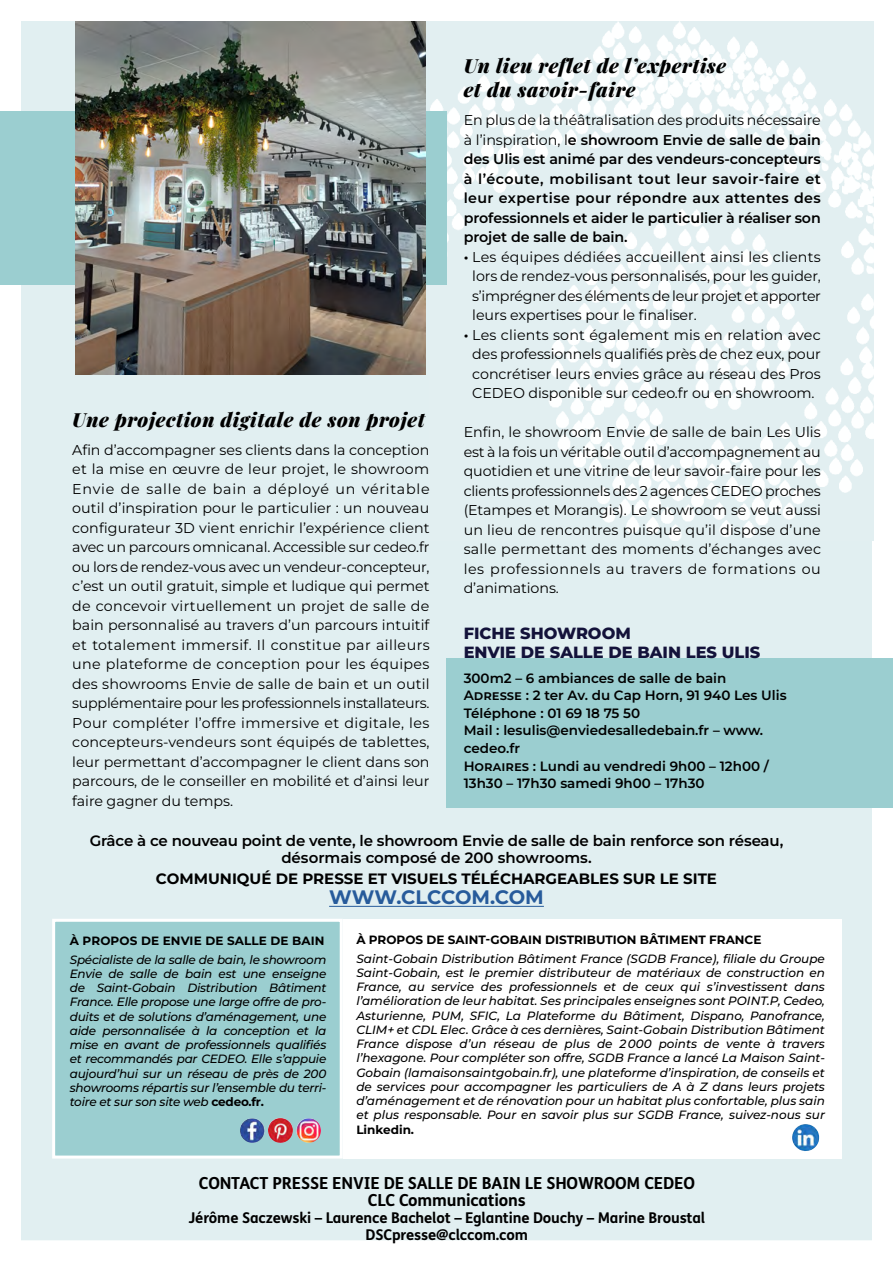
<style>
.page{position:relative;width:893px;height:1263px;background:#fff}
.page>*{position:absolute;margin:0;border:0;box-sizing:border-box;transform-origin:0 0}
.Style_de_paragraphe_Altech{font:italic 900 19.5px/24px "Playfair Display";letter-spacing:.03em;color:#000}
.t1{font:700 19.5px "Montserrat";color:#275b9b}
.Style_de_paragraphe_Altech-2{font:700 16.65px "FS Me";letter-spacing:-.01em;color:#000}
.t2{font:800 16.2px/18.9px "Montserrat";color:#13123a}
.t3{font:600 15px "Montserrat";letter-spacing:-.01em;color:#000}
.t4{font:700 15px "Montserrat";color:#000}
.Style_de_paragraphe_Altech-3{font:700 14.85px "FS Me";letter-spacing:-.01em;color:#000}
.Style_de_paragraphe_Envie{font:14.25px/19.5px "Montserrat";letter-spacing:-.005em;color:#000;text-align:justify}
.Style_de_paragraphe_Envie-2{font:600 14.25px/19.5px "Montserrat";letter-spacing:-.005em;color:#000;text-align:justify}
.t5{font:600 13.5px/17.5px "Montserrat";color:#000}
.t6{font:italic 500 12px/14.2px "Montserrat";letter-spacing:-.015em;color:#000;text-align:justify}
.t7{font:700 12px "Montserrat";color:#000}
.s1{font-weight:400}
.s2{font-weight:600}
.s3{font-weight:700;font-style:normal}
</style>
<div class="page">
<div style="left:10px;top:11px;width:872px;height:1240px;background:#e1eff1"></div>
<div style="left:0;top:0;width:893px;height:1261px;border:21px solid #fff"></div>
<img style="left:429px;top:21px;width:444px;height:520px">
<div style="left:0;top:112px;width:447px;height:173px;background:#9bced0"></div>
<div style="left:446px;top:658px;width:447px;height:150px;background:#9bced0"></div>
<hr style="left:329px;top:906px;width:215px;height:1px;background:#275b9b">
<div style="left:343px;top:919px;width:499px;height:239px;background:#fff"></div>
<img style="left:792px;top:1124px;width:27px;height:27px">
<div style="left:52px;top:919px;width:291px;height:239px;background:#9bced0;border:3px solid #fff"></div>
<img style="left:240px;top:1118px;width:53px;height:25px">
<img style="left:75px;top:21px;width:350px;height:353px">
<p class="Style_de_paragraphe_Altech" style="left:72px;top:405px;width:354px">Une projection digitale de son projet</p>
<p class="Style_de_paragraphe_Envie" style="left:72px;top:439px;width:359px">Afin d’accompagner ses clients dans la conception et la mise en œuvre de leur projet, le showroom Envie de salle de bain a déployé un véritable outil d’inspiration pour le particulier : un nouveau configurateur 3D vient enrichir l’expérience client avec un parcours omnicanal. Accessible sur cedeo.fr ou lors de rendez-vous avec un vendeur-concepteur, c’est un outil gratuit, simple et ludique qui permet de concevoir virtuellement un projet de salle de bain personnalisé au travers d’un parcours intuitif et totalement immersif. Il constitue par ailleurs une plateforme de conception pour les équipes des showrooms Envie de salle de bain et un outil supplémentaire pour les professionnels installateurs.</p>
<p class="Style_de_paragraphe_Envie" style="left:72px;top:712px;width:359px">Pour compléter l’offre immersive et digitale, les concepteurs-vendeurs sont équipés de tablettes, leur permettant d’accompagner le client dans son parcours, de le conseiller en mobilité et d’ainsi leur faire gagner du temps.</p>
<p class="Style_de_paragraphe_Altech" style="left:464px;top:52px;width:264px">Un lieu reflet de l’expertise et du savoir-faire</p>
<p class="Style_de_paragraphe_Envie-2" style="left:464px;top:110px;width:359px"><span class="s1">En plus de la théâtralisation des produits nécessaire à l’inspiration, l</span>e showroom Envie de salle de bain des Ulis est animé par des vendeurs-concepteurs à l’écoute, mobilisant tout leur savoir-faire et leur expertise pour répondre aux attentes des professionnels et aider le particulier à réaliser son projet de salle de bain.</p>
<p class="Style_de_paragraphe_Envie" style="left:472px;top:247px;width:350px;text-indent:-9px"><span class="s2">•</span> Les équipes dédiées accueillent ainsi les clients lors de rendez-vous personnalisés, pour les guider, s’imprégner des éléments de leur projet et apporter leurs expertises pour le finaliser.</p>
<p class="Style_de_paragraphe_Envie" style="left:472px;top:325px;width:350px;text-indent:-9px"><span class="s2">•</span> Les clients sont également mis en relation avec des professionnels qualifiés près de chez eux, pour concrétiser leurs envies grâce au réseau des Pros CEDEO disponible sur cedeo.fr ou en showroom.</p>
<p class="Style_de_paragraphe_Envie" style="left:464px;top:422px;width:359px">Enfin, le showroom Envie de salle de bain Les Ulis est à la fois un véritable outil d’accompagnement au quotidien et une vitrine de leur savoir-faire pour les clients professionnels des 2 agences CEDEO proches (Etampes et Morangis). Le showroom se veut aussi un lieu de rencontres puisque qu’il dispose d’une salle permettant des moments d’échanges avec les professionnels au travers de formations ou d’animations.</p>
<p class="t2" style="left:464px;top:622px;width:298px">FICHE SHOWROOM<br>ENVIE DE SALLE DE BAIN LES ULIS</p>
<p class="t5" style="left:464px;top:668px;width:264px">300m2 – 6 ambiances de salle de bain</p>
<p class="t5" style="left:464px;top:686px;width:324px">Adresse : 2 ter Av. du Cap Horn, 91 940 Les Ulis</p>
<p class="t5" style="left:464px;top:704px;width:178px">Téléphone : 01 69 18 75 50</p>
<p class="t5" style="left:464px;top:721px;width:301px">Mail : lesulis@enviedesalledebain.fr – www. cedeo.fr</p>
<p class="t5" style="left:464px;top:756px;width:307px">Horaires : Lundi au vendredi 9h00 – 12h00 /<br>13h30 – 17h30 samedi 9h00 – 17h30</p>
<p class="t3" style="left:90px;top:830px;width:695px">Grâce à ce nouveau point de vente, le showroom Envie de salle de bain renforce son réseau,</p>
<p class="t3" style="left:281px;top:847px;width:312px">désormais composé de 200 showrooms.</p>
<p class="t4" style="left:156px;top:867px;width:563px">COMMUNIQUÉ DE PRESSE ET VISUELS TÉLÉCHARGEABLES SUR LE SITE</p>
<p class="t1" style="left:329px;top:883px;width:216px">WWW.CLCCOM.COM</p>
<p class="t7" style="left:70px;top:932px;width:256px">À PROPOS DE ENVIE DE SALLE DE BAIN</p>
<p class="t6" style="left:70px;top:952px;width:258px">Spécialiste de la salle de bain, le showroom Envie de salle de bain est une enseigne de Saint-Gobain Distribution Bâtiment France. Elle propose une large offre de pro&shy;duits et de solutions d’aménagement, une aide personnalisée à la conception et la mise en avant de professionnels qualifiés et recommandés par CEDEO. Elle s’appuie aujourd’hui sur un réseau de près de 200 showrooms répartis sur l’ensemble du terri&shy;toire et sur son site web <span class="s3">cedeo.fr.</span></p>
<p class="t7" style="left:356px;top:931px;width:407px">À PROPOS DE SAINT-GOBAIN DISTRIBUTION BÂTIMENT FRANCE</p>
<p class="t6" style="left:356px;top:951px;width:470px">Saint-Gobain Distribution Bâtiment France (SGDB France), filiale du Groupe Saint-Gobain, est le premier distributeur de matériaux de construction en France, au service des professionnels et de ceux qui s’investissent dans l’amélioration de leur habitat. Ses principales enseignes sont POINT.P, Cedeo, Asturienne, PUM, SFIC, La Plateforme du Bâtiment, Dispano, Panofrance, CLIM+ et CDL Elec. Grâce à ces dernières, Saint-Gobain Distribution Bâtiment France dispose d’un réseau de plus de 2 000 points de vente à travers l’hexagone. Pour compléter son offre, SGDB France a lancé La Maison Saint-Gobain (lamaisonsaintgobain.fr), une plateforme d’inspiration, de conseils et de services pour accompagner les particuliers de A à Z dans leurs projets d’aménagement et de rénovation pour un habitat plus confortable, plus sain et plus responsable. Pour en savoir plus sur SGDB France, suivez-nous sur <span class="s3">Linkedin.</span></p>
<p class="Style_de_paragraphe_Altech-2" style="left:199px;top:1170px;width:498px">CONTACT PRESSE ENVIE DE SALLE DE BAIN LE SHOWROOM CEDEO</p>
<p class="Style_de_paragraphe_Altech-2" style="left:368px;top:1187px;width:159px">CLC Communications</p>
<p class="Style_de_paragraphe_Altech-3" style="left:188px;top:1206px;width:518px">Jérôme Saczewski – Laurence Bachelot – Eglantine Douchy – Marine Broustal</p>
<p class="Style_de_paragraphe_Altech-3" style="left:366px;top:1223px;width:164px">DSCpresse@clccom.com</p>
</div>
